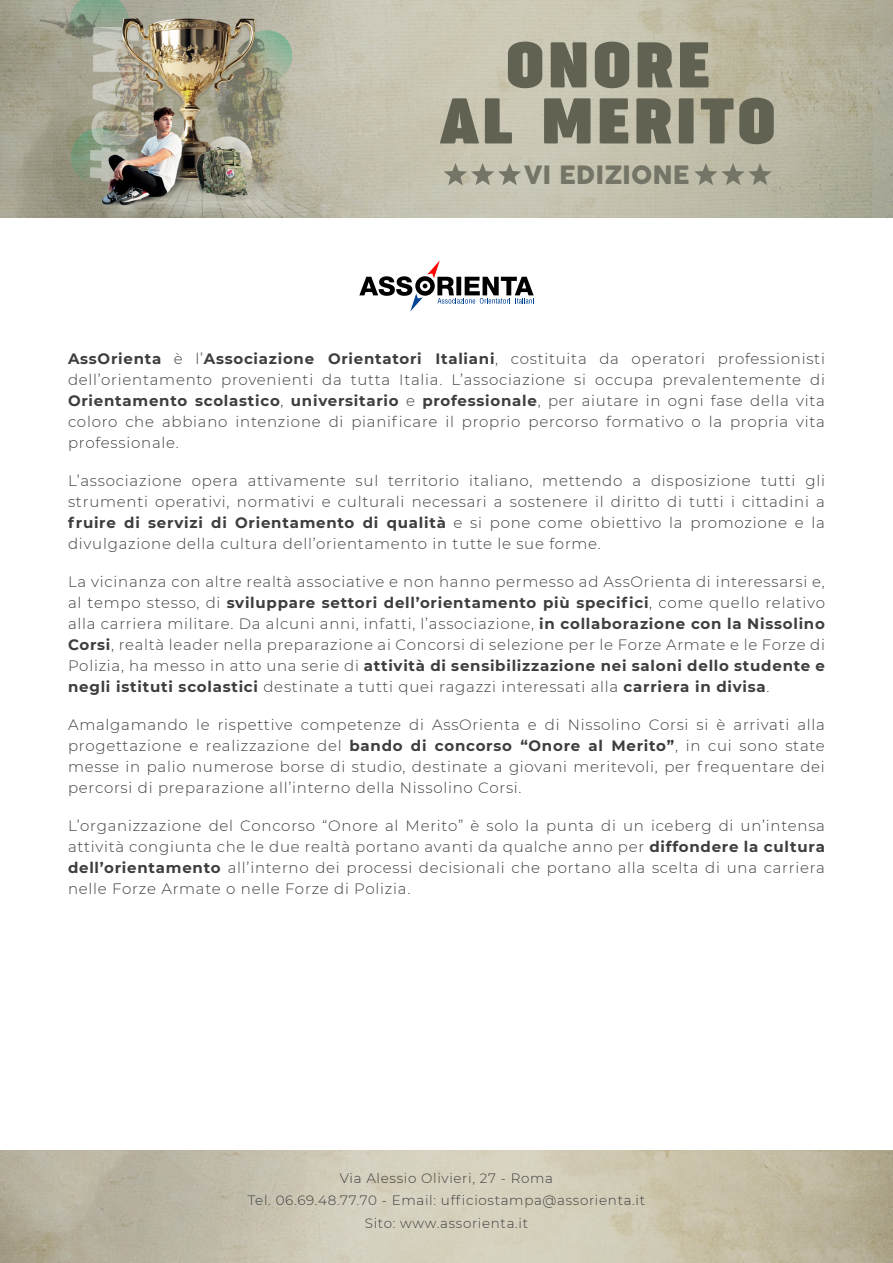
<style>
.page{position:relative;width:893px;height:1263px;background:#fff}
.page>*{position:absolute;margin:0;border:0;box-sizing:border-box;transform-origin:0 0}
.t1{font:700 60.75px/55.9px "Cocogoose Compressed Trial";letter-spacing:.06em;color:#626253;text-align:center;scale:1.2 1}
.t2{font:24.9px "COCOGOOSE";color:#747467}
.t3{font:300 15px/21px "Montserrat";letter-spacing:.05em;color:#3e3e3f;text-align:justify}
.elenco{font:300 13.5px "Montserrat";letter-spacing:.05em;color:#3e3e3f}
.s1{font-weight:700}
</style>
<div class="page">
<svg style="left:359px;top:260px;width:175px;height:51px"></svg>
<img style="left:0;top:0;width:893px;height:217px">
<svg style="left:444px;top:163px;width:77px;height:22px;background:#aba999"></svg>
<svg style="left:694px;top:163px;width:78px;height:22px;background:#a4a291"></svg>
<p class="t1" style="left:441px;top:40px;width:280px">ONORE<br>AL MERITO</p>
<p class="t2" style="left:524px;top:156px;width:167px">VI EDIZIONE</p>
<p class="t3" style="left:68px;top:348px;width:758px"><span class="s1">AssOrienta</span> è l’<span class="s1">Associazione Orientatori Italiani</span>, costituita da operatori professionisti dell’orientamento provenienti da tutta Italia. L’associazione si occupa prevalentemente di <span class="s1">Orientamento scolastico</span>, <span class="s1">universitario</span> e <span class="s1">professionale</span>, per aiutare in ogni fase della vita coloro che abbiano intenzione di pianificare il proprio percorso formativo o la propria vita professionale.</p>
<p class="t3" style="left:68px;top:470px;width:758px">L’associazione opera attivamente sul territorio italiano, mettendo a disposizione tutti gli strumenti operativi, normativi e culturali necessari a sostenere il diritto di tutti i cittadini a <span class="s1">fruire di servizi di Orientamento di qualità</span> e si pone come obiettivo la promozione e la divulgazione della cultura dell’orientamento in tutte le sue forme.</p>
<p class="t3" style="left:68px;top:571px;width:758px">La vicinanza con altre realtà associative e non hanno permesso ad AssOrienta di interessarsi e, al tempo stesso, di <span class="s1">sviluppare settori dell’orientamento più specifici</span>, come quello relativo alla carriera militare. Da alcuni anni, infatti, l’associazione, <span class="s1">in collaborazione con la Nissolino Corsi</span>, realtà leader nella preparazione ai Concorsi di selezione per le Forze Armate e le Forze di Polizia, ha messo in atto una serie di <span class="s1">attività di sensibilizzazione nei saloni dello studente e negli istituti scolastici</span> destinate a tutti quei ragazzi interessati alla <span class="s1">carriera in divisa</span>.</p>
<p class="t3" style="left:68px;top:714px;width:758px">Amalgamando le rispettive competenze di AssOrienta e di Nissolino Corsi si è arrivati alla progettazione e realizzazione del <span class="s1">bando di concorso “Onore al Merito”</span>, in cui sono state messe in palio numerose borse di studio, destinate a giovani meritevoli, per frequentare dei percorsi di preparazione all’interno della Nissolino Corsi.</p>
<p class="t3" style="left:68px;top:815px;width:758px">L’organizzazione del Concorso “Onore al Merito” è solo la punta di un iceberg di un’intensa attività congiunta che le due realtà portano avanti da qualche anno per <span class="s1">diffondere la cultura dell’orientamento</span> all’interno dei processi decisionali che portano alla scelta di una carriera nelle Forze Armate o nelle Forze di Polizia.</p>
<p class="elenco" style="left:340px;top:1168px;width:215px">Via Alessio Olivieri, 27 - Roma</p>
<p class="elenco" style="left:248px;top:1191px;width:399px">Tel. 06.69.48.77.70 - Email: ufficiostampa@assorienta.it</p>
<p class="elenco" style="left:365px;top:1213px;width:165px">Sito: www.assorienta.it</p>
<p class="elenco" style="left:328px;top:1168px;width:239px">Via Tuscolana, 66 - 00182 - Roma</p>
<p class="elenco" style="left:298px;top:1191px;width:81px">87 60 45 83</p>
</div>
